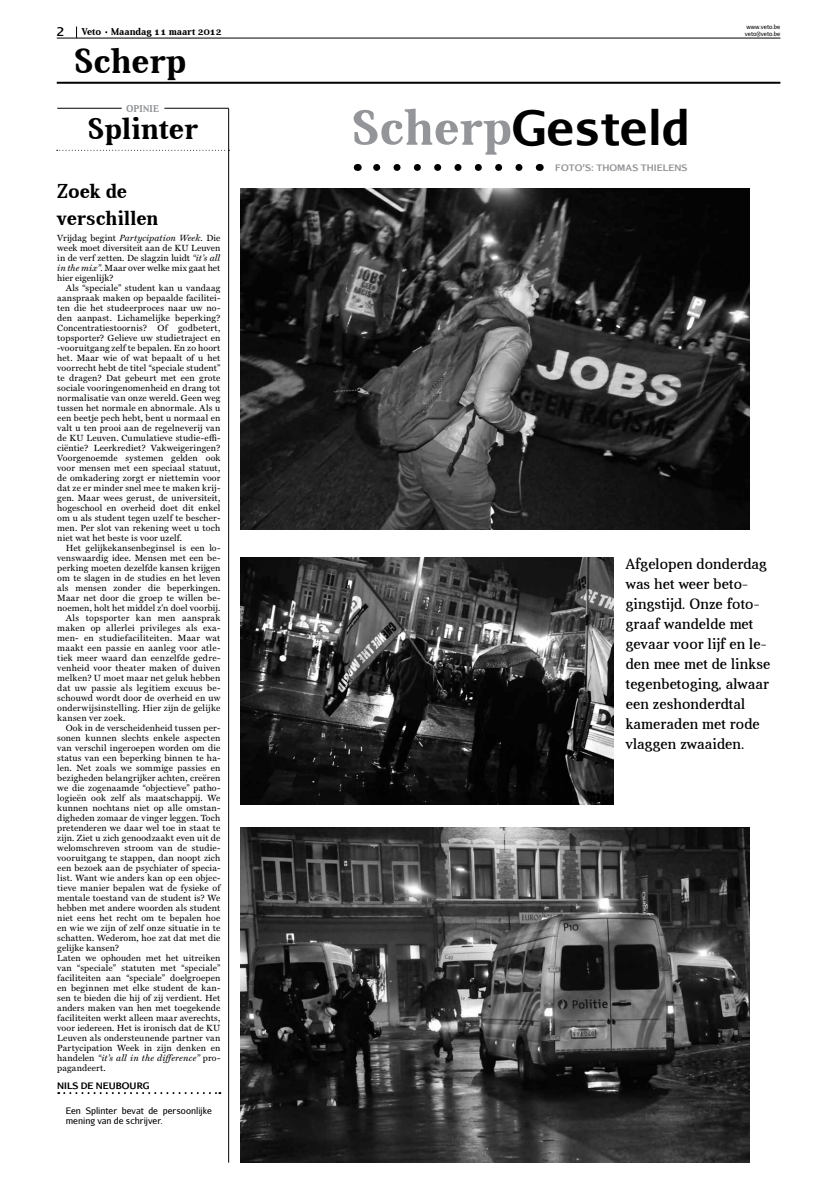
<style>
.page{position:relative;width:823px;height:1191px;background:#fff}
.page>*{position:absolute;margin:0;border:0;box-sizing:border-box;transform-origin:0 0}
.t1{font:700 47px "Aurulent Sans";color:#000}
.t2{font:700 35px "Aver";color:#000}
.t3{font:700 30px "Aver";color:#000}
.t4{font:700 20px/27px "Aver";color:#000}
.t5{font:15px/20px "Aver";letter-spacing:.01em;color:#000}
.t6{font:700 12px "Aurulent Sans";color:#000}
.t7{font:700 10px "Aver";color:#000}
.t8{font:700 10px "Aver";letter-spacing:.025em;color:#939598}
.t9{font:9px/10px "Miller Text";letter-spacing:.02em;color:#000;text-align:justify}
.t10{font:9px/10px "Aurulent Sans";letter-spacing:.005em;color:#000}
.t11{font:italic 9px "Miller Text";letter-spacing:.02em;color:#000}
.t12{font:700 9px "Aurulent Sans";letter-spacing:.01em;color:#939598}
.t13{font:700 9px "Aurulent Sans";color:#000}
.t14{font:6px/7.2px "Aurulent Sans";color:#000}
.s1{font-style:italic}
.s2{font-style:normal}
.s3{font-family:"Aver";font-size:50px;color:#939598}
</style>
<div class="page">
<svg style="left:58px;top:1092px;width:162px;height:2px"></svg>
<hr style="left:228px;top:109px;width:1px;height:1053px;background:#000">
<hr style="left:57px;top:108px;width:65px;height:1px;background:#000">
<hr style="left:164px;top:108px;width:65px;height:1px;background:#000">
<svg style="left:57px;top:150px;width:169px;height:1px"></svg>
<svg style="left:373px;top:164px;width:145px;height:7px"></svg>
<img style="left:240px;top:189px;width:508px;height:341px">
<img style="left:240px;top:827px;width:508px;height:335px">
<img style="left:240px;top:558px;width:373px;height:247px">
<hr style="left:57px;top:38px;width:723px;height:1px;background:#000">
<hr style="left:57px;top:82px;width:723px;height:2px;background:#000">
<h3 class="t6" style="left:57px;top:22px;width:9px">2</h3>
<p class="t7" style="left:82px;top:26px;width:141px">Veto Maandag 11 maart 2012</p>
<p class="t14" style="left:744px;top:23px;width:37px">www.veto.be veto@veto.be</p>
<h2 class="t2" style="left:74px;top:42px;width:114px">Scherp</h2>
<p class="t8" style="left:126px;top:103px;width:35px">Opinie</p>
<h3 class="t3" style="left:87px;top:112px;width:112px">Splinter</h3>
<h3 class="t4" style="left:57px;top:178px;width:103px">Zoek de verschillen</h3>
<p class="t9" style="left:57px;top:233px;width:164px">Vrijdag begint <span class="s1">Partycipation Week</span>. Die week moet diversiteit aan de KU Leuven in de verf zetten. De slagzin luidt <span class="s1">“it’s all in the mix”</span>. Maar over welke mix gaat het hier eigenlijk?</p>
<p class="t9" style="left:57px;top:283px;width:164px;text-indent:9px">Als “speciale” student kan u vandaag aanspraak maken op bepaalde facilitei&shy;ten die het studeerproces naar uw no&shy;den aanpast. Lichamelijke beperking?<br>Concentratiestoornis? Of godbetert, topsporter? Gelieve uw studietraject en -vooruitgang zelf te bepalen. En zo hoort het. Maar wie of wat bepaalt of u het voorrecht hebt de titel “speciale student” te dragen? Dat gebeurt met een grote sociale vooringenomenheid en drang tot normalisatie van onze wereld. Geen weg tussen het normale en abnormale. Als u een beetje pech hebt, bent u normaal en valt u ten prooi aan de regelneverij van de KU Leuven. Cumulatieve studie-effi&shy;ciëntie? Leerkrediet? Vakweigeringen?<br>Voorgenoemde systemen gelden ook voor mensen met een speciaal statuut, de omkadering zorgt er niettemin voor dat ze er minder snel mee te maken krij&shy;gen. Maar wees gerust, de universiteit, hogeschool en overheid doet dit enkel om u als student tegen uzelf te bescher&shy;men. Per slot van rekening weet u toch niet wat het beste is voor uzelf.</p>
<p class="t9" style="left:66px;top:543px;width:156px">Het gelijkekansenbeginsel is een lo-</p>
<p class="t9" style="left:57px;top:553px;width:164px">venswaardig idee. Mensen met een be-</p>
<p class="t9" style="left:57px;top:563px;width:164px">perking moeten dezelfde kansen krijgen</p>
<p class="t9" style="left:57px;top:573px;width:164px">om te slagen in de studies en het leven</p>
<p class="t9" style="left:57px;top:583px;width:164px">als mensen zonder die beperkingen.</p>
<p class="t9" style="left:57px;top:593px;width:164px">Maar net door die groep te willen be-</p>
<p class="t9" style="left:57px;top:603px;width:164px">noemen, holt het middel z’n doel voorbij.</p>
<p class="t9" style="left:66px;top:613px;width:156px">Als topsporter kan men aansprak</p>
<p class="t9" style="left:57px;top:623px;width:164px">maken op allerlei privileges als exa-</p>
<p class="t9" style="left:57px;top:633px;width:164px">men- en studiefaciliteiten. Maar wat</p>
<p class="t9" style="left:57px;top:643px;width:164px">maakt een passie en aanleg voor atle-</p>
<p class="t9" style="left:57px;top:653px;width:164px">tiek meer waard dan eenzelfde gedre-</p>
<p class="t9" style="left:57px;top:663px;width:164px">venheid voor theater maken of duiven</p>
<p class="t9" style="left:57px;top:673px;width:164px">melken? U moet maar net geluk hebben</p>
<p class="t9" style="left:57px;top:683px;width:164px">dat uw passie als legitiem excuus be-</p>
<p class="t9" style="left:57px;top:693px;width:164px">schouwd wordt door de overheid en uw</p>
<p class="t9" style="left:57px;top:703px;width:164px">onderwijsinstelling. Hier zijn de gelijke</p>
<p class="t9" style="left:57px;top:713px;width:70px">kansen ver zoek.</p>
<p class="t9" style="left:66px;top:723px;width:156px">Ook in de verscheidenheid tussen per-</p>
<p class="t9" style="left:57px;top:733px;width:164px">sonen kunnen slechts enkele aspecten</p>
<p class="t9" style="left:57px;top:743px;width:164px">van verschil ingeroepen worden om die</p>
<p class="t9" style="left:57px;top:753px;width:164px">status van een beperking binnen te ha-</p>
<p class="t9" style="left:57px;top:763px;width:164px">len. Net zoals we sommige passies en</p>
<p class="t9" style="left:57px;top:773px;width:164px">bezigheden belangrijker achten, creëren</p>
<p class="t9" style="left:57px;top:783px;width:164px">we die zogenaamde “objectieve” patho-</p>
<p class="t9" style="left:57px;top:793px;width:164px">logieën ook zelf als maatschappij. We</p>
<p class="t9" style="left:57px;top:803px;width:164px">kunnen nochtans niet op alle omstan-</p>
<p class="t9" style="left:57px;top:813px;width:164px">digheden zomaar de vinger leggen. Toch</p>
<p class="t9" style="left:57px;top:823px;width:164px">pretenderen we daar wel toe in staat te</p>
<p class="t9" style="left:57px;top:833px;width:164px">zijn. Ziet u zich genoodzaakt even uit de</p>
<p class="t9" style="left:57px;top:843px;width:164px">welomschreven stroom van de studie-</p>
<p class="t9" style="left:57px;top:853px;width:164px">vooruitgang te stappen, dan noopt zich</p>
<p class="t9" style="left:57px;top:863px;width:164px">een bezoek aan de psychiater of specia-</p>
<p class="t9" style="left:57px;top:873px;width:164px">list. Want wie anders kan op een objec-</p>
<p class="t9" style="left:57px;top:883px;width:164px">tieve manier bepalen wat de fysieke of</p>
<p class="t9" style="left:57px;top:893px;width:164px">mentale toestand van de student is? We</p>
<p class="t9" style="left:57px;top:903px;width:164px">hebben met andere woorden als student</p>
<p class="t9" style="left:57px;top:913px;width:164px">niet eens het recht om te bepalen hoe</p>
<p class="t9" style="left:57px;top:923px;width:164px">en wie we zijn of zelf onze situatie in te</p>
<p class="t9" style="left:57px;top:933px;width:164px">schatten. Wederom, hoe zat dat met die</p>
<p class="t9" style="left:57px;top:943px;width:63px">gelijke kansen?</p>
<p class="t9" style="left:57px;top:953px;width:164px">Laten we ophouden met het uitreiken</p>
<p class="t9" style="left:57px;top:963px;width:164px">van “speciale” statuten met “speciale”</p>
<p class="t9" style="left:57px;top:973px;width:164px">faciliteiten aan “speciale” doelgroepen</p>
<p class="t9" style="left:57px;top:983px;width:164px">en beginnen met elke student de kan-</p>
<p class="t9" style="left:57px;top:993px;width:164px">sen te bieden die hij of zij verdient. Het</p>
<p class="t9" style="left:57px;top:1003px;width:164px">anders maken van hen met toegekende</p>
<p class="t9" style="left:57px;top:1013px;width:164px">faciliteiten werkt alleen maar averechts,</p>
<p class="t9" style="left:57px;top:1023px;width:164px">voor iedereen. Het is ironisch dat de KU</p>
<p class="t9" style="left:57px;top:1033px;width:164px">Leuven als ondersteunende partner van</p>
<p class="t9" style="left:57px;top:1043px;width:164px">Partycipation Week in zijn denken en</p>
<p class="t11" style="left:57px;top:1052px;width:164px"><span class="s2">handelen</span> “it’s all in the difference” <span class="s2">pro-</span></p>
<p class="t9" style="left:57px;top:1063px;width:50px">pagandeert.</p>
<p class="t13" style="left:57px;top:1079px;width:94px">N ILS DE NEU BOU RG</p>
<p class="t10" style="left:66px;top:1105px;width:147px">Een Splinter bevat de persoonlijke mening van de schrijver.</p>
<h1 class="t1" style="left:351px;top:92px;width:340px"><span class="s3">Scherp</span>GESTELD</h1>
<p class="t12" style="left:555px;top:161px;width:134px">FOTO’S: THOMAS THIELENS</p>
<h3 class="t5" style="left:625px;top:554px;width:146px">Afgelopen donderdag was het weer beto&shy;gingstijd. Onze foto&shy;graaf wandelde met gevaar voor lijf en le&shy;den mee met de linkse tegenbetoging, alwaar een zeshonderdtal kameraden met rode vlaggen zwaaiden.</h3>
</div>
